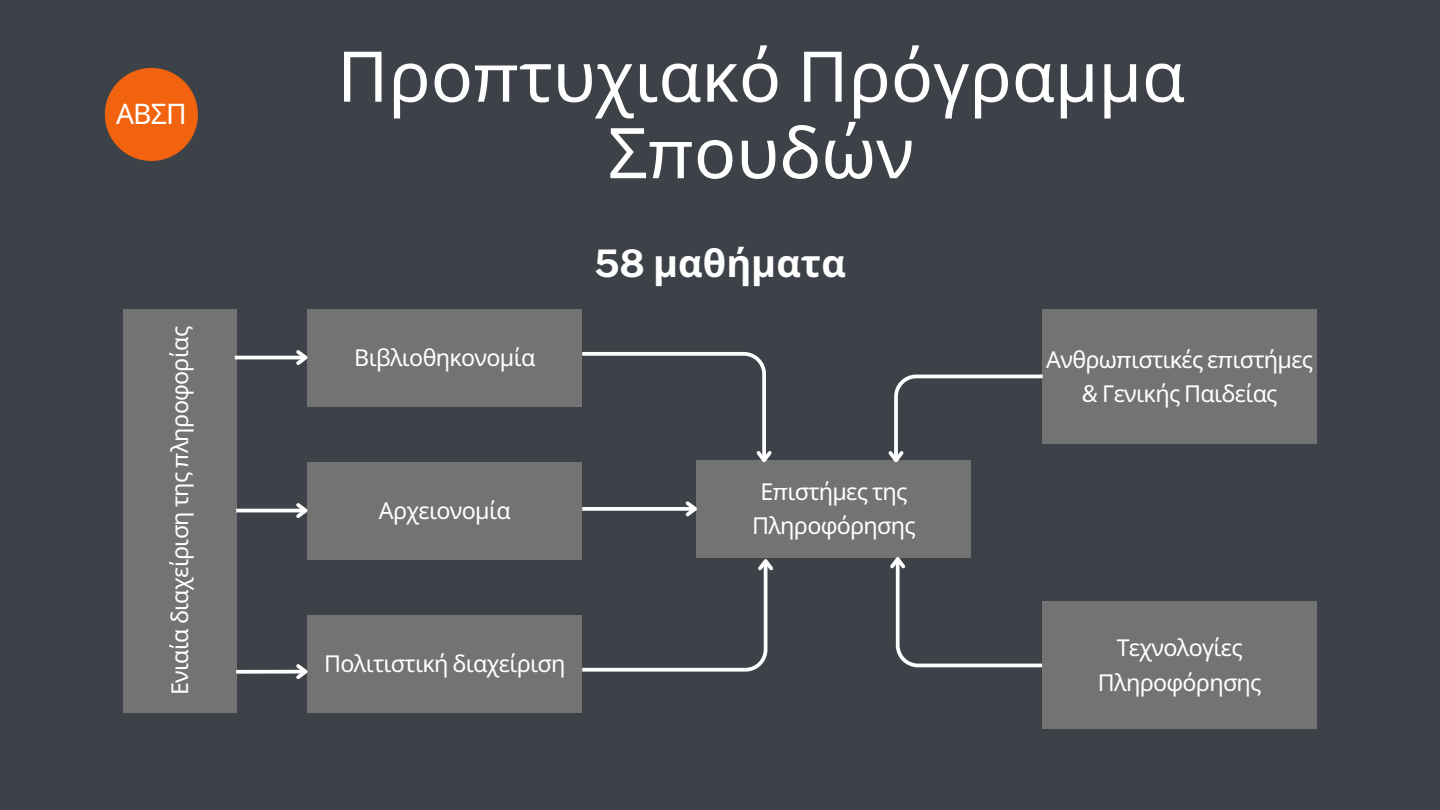
<style>
.page{position:relative;width:1440px;height:810px;background:#3d4248}
.page>*{position:absolute;margin:0;border:0;box-sizing:border-box;transform-origin:0 0}
.t1{font:70px/76.5px "Noto Sans";color:#fff;text-align:center}
.t2{font:700 38px "Noto Sans";color:#fff}
.t3{font:28.3px "Noto Sans";color:#fff}
.t4{font:23.3px/34.5px "Noto Sans";letter-spacing:-.03em;color:#fff;text-align:center}
.s1{font-family:"Public Sans"}
</style>
<div class="page">
<div style="left:105px;top:68px;width:93px;height:93px;background:#f1630f;border-radius:50%"></div>
<div style="left:307px;top:309px;width:275px;height:97px;background:#737373"></div>
<div style="left:307px;top:462px;width:275px;height:97px;background:#737373"></div>
<div style="left:307px;top:615px;width:275px;height:97px;background:#737373"></div>
<div style="left:123px;top:309px;width:113px;height:403px;background:#737373"></div>
<div style="left:697px;top:460px;width:274px;height:97px;background:#737373"></div>
<div style="left:1042px;top:309px;width:275px;height:135px;background:#737373"></div>
<div style="left:1042px;top:602px;width:275px;height:127px;background:#737373"></div>
<hr style="left:235px;top:356px;width:71px;height:3px;background:#fff">
<svg style="left:293px;top:350px;width:15px;height:15px"></svg>
<hr style="left:236px;top:509px;width:70px;height:3px;background:#fff">
<svg style="left:293px;top:503px;width:15px;height:15px"></svg>
<svg style="left:236px;top:670px;width:57px;height:4px"></svg>
<svg style="left:293px;top:664px;width:15px;height:15px"></svg>
<svg style="left:582px;top:507px;width:100px;height:4px"></svg>
<svg style="left:682px;top:498px;width:15px;height:22px"></svg>
<svg style="left:578px;top:352px;width:194px;height:115px"></svg>
<svg style="left:578px;top:555px;width:198px;height:117px"></svg>
<svg style="left:887px;top:557px;width:159px;height:111px"></svg>
<svg style="left:888px;top:374px;width:155px;height:89px"></svg>
<p class="t3" style="left:116px;top:94px;width:72px">ΑΒΣΠ</p>
<p class="t4" style="left:162px;top:695px;width:371px;rotate:-90deg">Ενιαία διαχείριση της <span class="s1">π</span>ληροφορίας</p>
<p class="t1" style="left:337px;top:36px;width:849px">Προ<span class="s1">π</span>τυχιακό Πρόγραμμα<br>Σ<span class="s1">π</span>ουδών</p>
<p class="t4" style="left:354px;top:340px;width:183px">Βιβλιοθηκονομία</p>
<p class="t4" style="left:379px;top:493px;width:133px">Αρχειονομία</p>
<p class="t2" style="left:594px;top:236px;width:253px"><span class="s1">58</span> μαθήματα</p>
<p class="t4" style="left:752px;top:473px;width:165px">Ε<span class="s1">π</span>ιστήμες της<br>Πληροφόρησης</p>
<p class="t4" style="left:324px;top:646px;width:243px">Πολιτιστική διαχείριση</p>
<p class="t4" style="left:1046px;top:341px;width:268px">Ανθρω<span class="s1">π</span>ιστικές ε<span class="s1">π</span>ιστήμες <span class="s1">&amp;</span> Γενικής Παιδείας</p>
<p class="t4" style="left:1098px;top:630px;width:165px">Τεχνολογίες<br>Πληροφόρησης</p>
</div>
